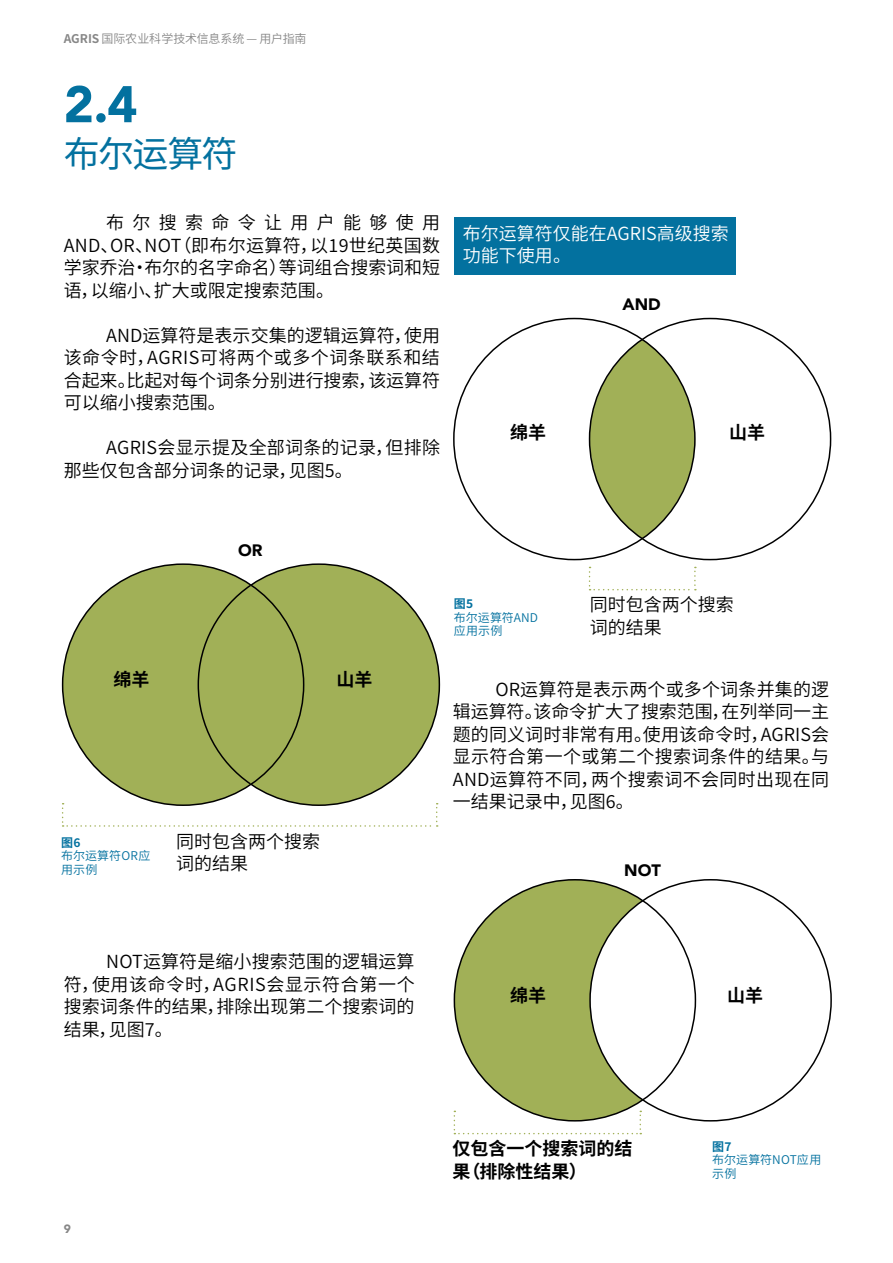
<style>
.page{position:relative;width:893px;height:1263px;background:#fff}
.page>*{position:absolute;margin:0;border:0;box-sizing:border-box;transform-origin:0 0}
.t1{font:900 51px "Avenir";color:#03719f}
.t2{font:36px "Source Han Sans CN";letter-spacing:-.045em;color:#03719f}
.t3{font:18px/22.5px "Source Han Sans CN";color:#000;text-align:justify}
.t4{font:700 18px/22.5px "Source Han Sans CN";color:#000}
.t5{font:18px/22.5px "Source Han Sans CN";color:#fff}
.t6{font:900 16.5px "Avenir";color:#000}
.t7{font:12px/13.5px "Source Han Sans CN";color:#03719f}
.t8{font:12px "Source Han Sans CN";letter-spacing:-.015em;color:#878787}
.t9{font:700 12px "Source Han Sans CN";color:#03719f}
.t10{font:900 12px "Avenir";color:#878787}
.s1{font-weight:700}
</style>
<div class="page">
<div style="left:454px;top:217px;width:282px;height:57px;background:#03719f"></div>
<svg style="left:588px;top:339px;width:107px;height:200px"></svg>
<svg style="left:589px;top:567px;width:107px;height:23px"></svg>
<div style="left:198px;top:564px;width:241px;height:241px;background:#a1b057;border-radius:50%"></div>
<div style="left:63px;top:564px;width:241px;height:241px;background:#a1b057;border-radius:50%"></div>
<svg style="left:62px;top:803px;width:376px;height:24px"></svg>
<svg style="left:197px;top:583px;width:56px;height:203px"></svg>
<svg style="left:454px;top:880px;width:189px;height:232px;fill:#a1b057"></svg>
<svg style="left:454px;top:1111px;width:187px;height:23px"></svg>
<p class="t8" style="left:64px;top:31px;width:244px"><span class="s1">AGRIS</span> 国际农业科学技术信息系统 — 用户指南</p>
<h1 class="t1" style="left:64px;top:61px;width:75px">2.4</h1>
<h2 class="t2" style="left:64px;top:134px;width:175px">布尔运算符</h2>
<p class="t3" style="left:64px;top:212px;width:378px;text-indent:43px">布尔搜索命令让用户能够使用AND、OR、NOT（即布尔运算符，以19世纪英国数学家乔治· 布尔的名字命名）等词组合搜索词和短语，以缩小、扩大或限定搜索范围。</p>
<p class="t3" style="left:64px;top:324px;width:378px;text-indent:43px">AND运算符是表示交集的逻辑运算符，使用该命令时，AGRIS可将两个或多个词条联系和结合起来。比起对每个词条分别进行搜索，该运算符可以缩小搜索范围。</p>
<p class="t3" style="left:64px;top:437px;width:378px;text-indent:43px">AGRIS会显示提及全部词条的记录，但排除那些仅包含部分词条的记录，见图5。</p>
<p class="t5" style="left:463px;top:222px;width:268px">布尔运算符仅能在AGRIS高级搜索功能下使用。</p>
<p class="t4" style="left:510px;top:421px;width:37px">绵羊</p>
<p class="t6" style="left:623px;top:290px;width:40px">AND</p>
<p class="t4" style="left:729px;top:421px;width:37px">山羊</p>
<p class="t6" style="left:238px;top:536px;width:26px">OR</p>
<p class="t4" style="left:114px;top:669px;width:37px">绵羊</p>
<p class="t4" style="left:337px;top:669px;width:37px">山羊</p>
<p class="t9" style="left:61px;top:835px;width:21px">图6</p>
<p class="t7" style="left:61px;top:849px;width:91px">布尔运算符OR应用示例</p>
<p class="t3" style="left:176px;top:830px;width:145px">同时包含两个搜索词的结果</p>
<p class="t9" style="left:454px;top:597px;width:21px">图5</p>
<p class="t7" style="left:454px;top:611px;width:86px">布尔运算符AND应用示例</p>
<p class="t3" style="left:590px;top:594px;width:145px">同时包含两个搜索词的结果</p>
<p class="t3" style="left:453px;top:678px;width:378px;text-indent:43px">OR运算符是表示两个或多个词条并集的逻辑运算符。该命令扩大了搜索范围，在列举同一主题的同义词时非常有用。使用该命令时，AGRIS会显示符合第一个或第二个搜索词条件的结果。与AND运算符不同，两个搜索词不会同时出现在同一结果记录中，见图6。</p>
<p class="t6" style="left:624px;top:856px;width:38px">NOT</p>
<p class="t3" style="left:64px;top:950px;width:352px;text-indent:43px">NOT运算符是缩小搜索范围的逻辑运算符，使用该命令时，AGRIS会显示符合第一个搜索词条件的结果，排除出现第二个搜索词的结果，见图7。</p>
<p class="t4" style="left:510px;top:984px;width:37px">绵羊</p>
<p class="t4" style="left:727px;top:984px;width:37px">山羊</p>
<p class="t10" style="left:64px;top:1219px;width:9px">9</p>
<p class="t4" style="left:453px;top:1138px;width:181px">仅包含一个搜索词的结果（排除性结果）</p>
<p class="t9" style="left:712px;top:1139px;width:21px">图7</p>
<p class="t7" style="left:712px;top:1153px;width:111px">布尔运算符NOT应用示例</p>
</div>
